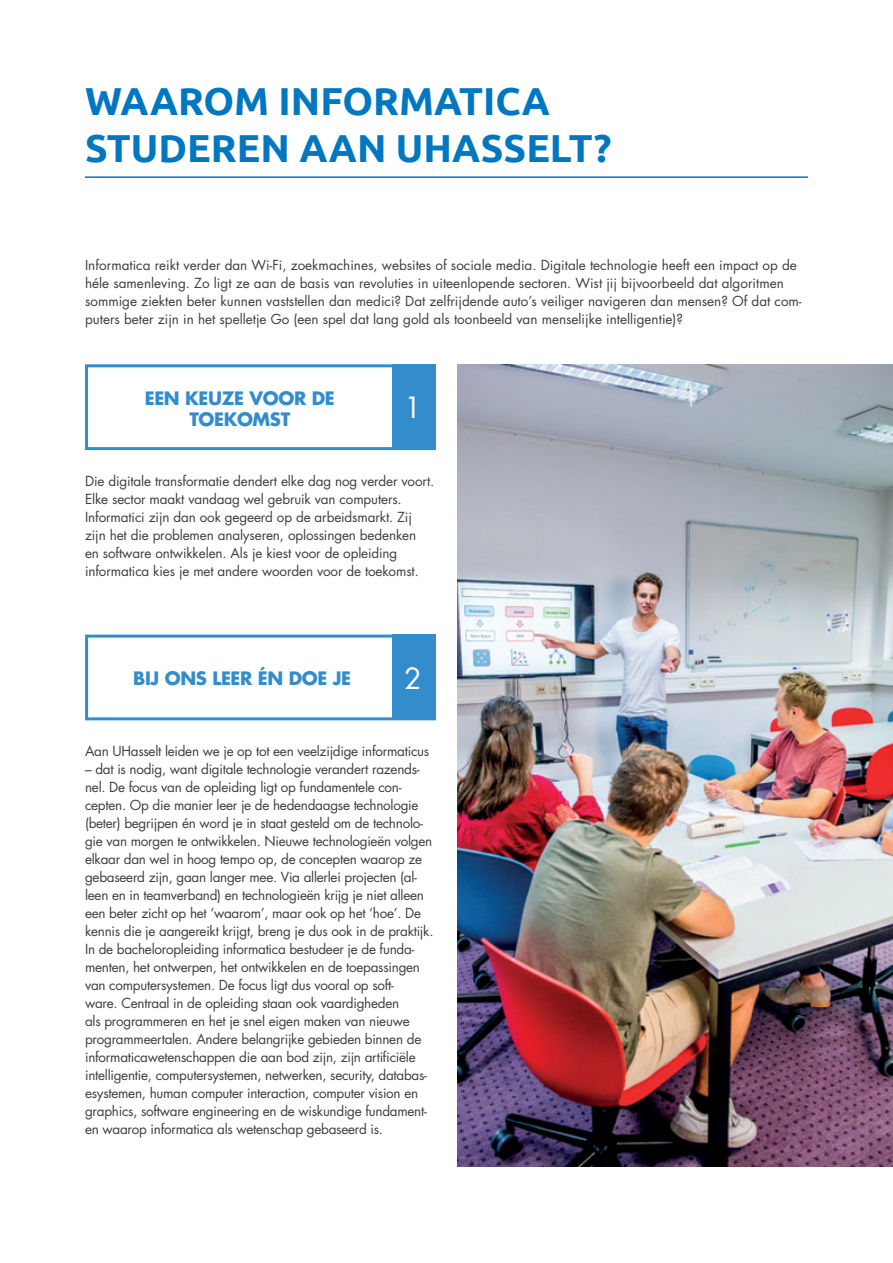
<style>
.page{position:relative;width:893px;height:1263px;background:#fff}
.page>*{position:absolute;margin:0;border:0;box-sizing:border-box;transform-origin:0 0}
.t1{font:700 39px/46.8px "Ubuntu";color:#0077c0}
.Body{font:28.5px "Futura Std";color:#fff}
.TUSSENTITEL{font:700 18px/21px "Futura Std";letter-spacing:-.02em;color:#338ccb;text-align:center}
.Body-2{font:13.5px/18px "Futura Std";letter-spacing:-.02em;color:#3e3e3f}
.Body-3{font:13.5px/18px "Futura Std";color:#3e3e3f}
</style>
<div class="page">
<div style="left:393px;top:364px;width:43px;height:86px;background:#338ccb"></div>
<div style="left:393px;top:635px;width:43px;height:85px;background:#338ccb"></div>
<div style="left:85px;top:364px;width:351px;height:86px;border:3px solid #338ccb"></div>
<div style="left:85px;top:635px;width:351px;height:85px;border:3px solid #338ccb"></div>
<hr style="left:85px;top:176px;width:723px;height:2px;background:#0077c0">
<img style="left:457px;top:364px;width:436px;height:802px">
<p class="t1" style="left:85px;top:77px;width:528px">WAAROM INFORMATICA<br>STUDEREN AAN UHASSELT?</p>
<p class="Body-3" style="left:85px;top:256px;width:718px">Informatica reikt verder dan Wi-Fi, zoekmachines, websites of sociale media. Digitale technologie heeft een impact op de héle samenleving. Zo ligt ze aan de basis van revoluties in uiteenlopende sectoren. Wist jij bijvoorbeeld dat algoritmen sommige ziekten beter kunnen vaststellen dan medici? Dat zelfrijdende auto’s veiliger navigeren dan mensen? Of dat com&shy;puters beter zijn in het spelletje Go (een spel dat lang gold als toonbeeld van menselijke intelligentie)?</p>
<p class="TUSSENTITEL" style="left:145px;top:388px;width:191px">EEN KEUZE VOOR DE<br>TOEKOMST</p>
<p class="Body" style="left:404px;top:390px;width:19px">1</p>
<p class="Body-2" style="left:85px;top:472px;width:351px">Die digitale transformatie dendert elke dag nog verder voort.<br>Elke sector maakt vandaag wel gebruik van computers.<br>Informatici zijn dan ook gegeerd op de arbeidsmarkt. Zij zijn het die problemen analyseren, oplossingen bedenken<br>en software ontwikkelen. Als je kiest voor de opleiding informatica kies je met andere woorden voor de toekomst.</p>
<p class="TUSSENTITEL" style="left:133px;top:667px;width:219px">BIJ ONS LEER ÉN DOE JE</p>
<p class="Body" style="left:404px;top:660px;width:19px">2</p>
<p class="Body-2" style="left:85px;top:742px;width:346px">Aan UHasselt leiden we je op tot een veelzijdige informaticus</p>
<p class="Body-2" style="left:85px;top:760px;width:350px">– dat is nodig, want digitale technologie verandert razends&shy;nel. De focus van de opleiding ligt op fundamentele con&shy;cepten. Op die manier leer je de hedendaagse technologie (beter) begrijpen én word je in staat gesteld om de technolo&shy;gie van morgen te ontwikkelen. Nieuwe technologieën volgen elkaar dan wel in hoog tempo op, de concepten waarop ze gebaseerd zijn, gaan langer mee. Via allerlei projecten (al&shy;leen en in teamverband) en technologieën krijg je niet alleen een beter zicht op het ‘waarom’, maar ook op het ‘hoe’. De kennis die je aangereikt krijgt, breng je dus ook in de praktijk.</p>
<p class="Body-2" style="left:85px;top:940px;width:343px">In de bacheloropleiding informatica bestudeer je de funda&shy;menten, het ontwerpen, het ontwikkelen en de toepassingen van computersystemen. De focus ligt dus vooral op soft&shy;ware. Centraal in de opleiding staan ook vaardigheden<br>als programmeren en het je snel eigen maken van nieuwe programmeertalen. Andere belangrijke gebieden binnen de informaticawetenschappen die aan bod zijn, zijn artificiële intelligentie, computersystemen, netwerken, security, databas&shy;esystemen, human computer interaction, computer vision en graphics, software engineering en de wiskundige fundament&shy;en waarop informatica als wetenschap gebaseerd is.</p>
</div>
